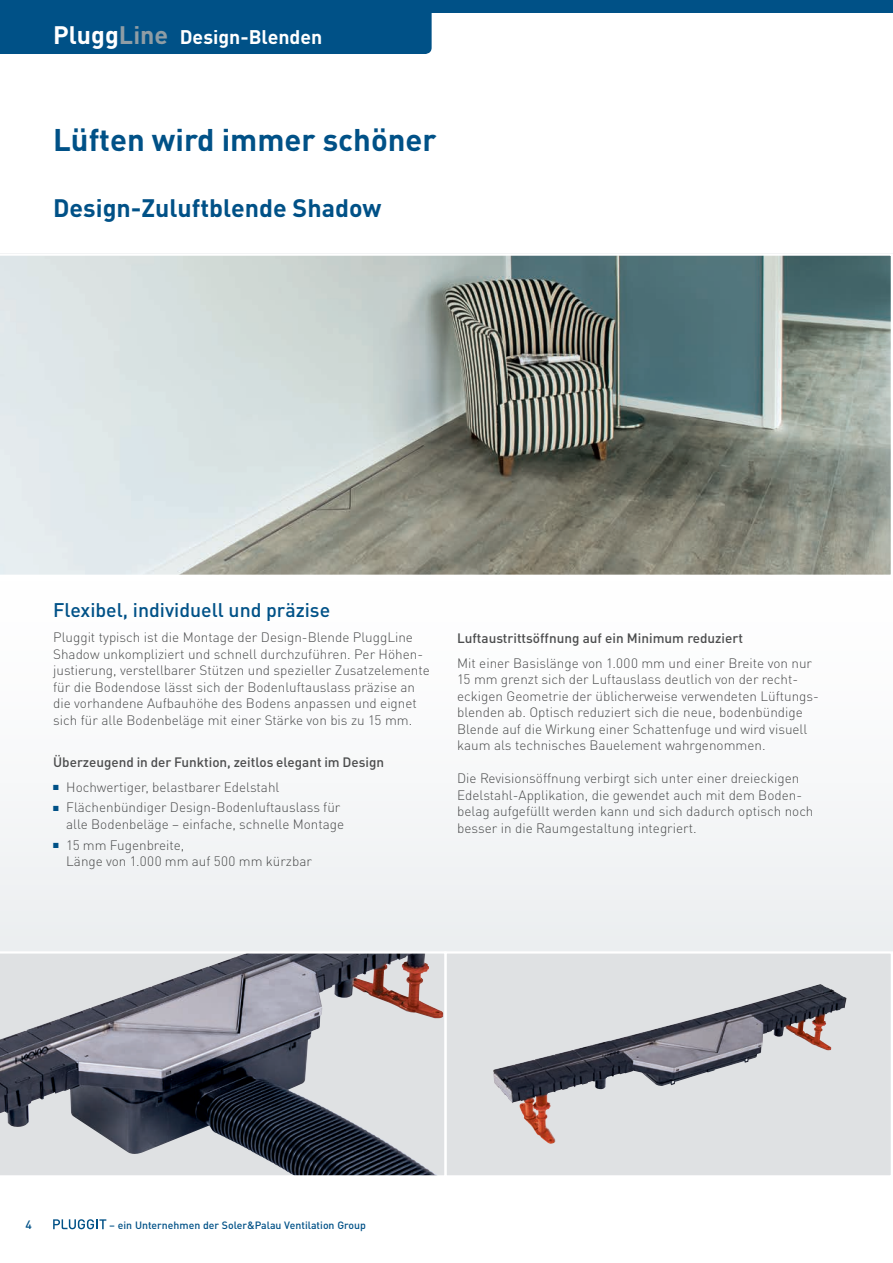
<style>
.page{position:relative;width:893px;height:1263px;background:#fff}
.page>*{position:absolute;margin:0;border:0;box-sizing:border-box;transform-origin:0 0}
.t1{font:700 30.9px "DIN Pro";color:#005187}
.t2{font:700 24.9px "DIN Pro";color:#005187}
.t3{font:500 19.5px "DIN Pro";color:#005187}
.t4{font:700 19.5px "DIN Pro";color:#fff}
.t5{font:300 13.5px/16.5px "DIN Pro";color:#4b4c4d}
.t6{font:500 13.5px "DIN Pro";color:#4b4c4d}
.t7{font:500 12px "DIN Pro";color:#005187}
.t8{font:500 10.5px "DIN Pro";color:#005187}
.s1{font-size:24.9px}
.s2{font-size:24.9px;color:#8f9da5}
.s3{color:#005187}
</style>
<div class="page">
<div style="left:0;top:13px;width:432px;height:41px;background:#005187"></div>
<div style="left:0;top:254px;width:893px;height:922px;background:#f8f8f9"></div>
<div style="left:0;top:0;width:893px;height:13px;background:#005187"></div>
<svg style="left:53px;top:1219px;width:53px;height:10px"></svg>
<svg style="left:0;top:253px;width:893px;height:322px;background:#a2aba6"></svg>
<div style="left:445px;top:952px;width:447px;height:224px;background:#dfe1e3"></div>
<img style="left:493px;top:987px;width:318px;height:157px">
<div style="left:444px;top:951px;width:449px;height:226px;border:2px solid #fff"></div>
<svg style="left:0;top:951px;width:446px;height:226px;background:#93939b"></svg>
<h3 class="t4" style="left:53px;top:21px;width:271px"><span class="s1">Plugg</span><span class="s2">Line</span> Design-Blenden</h3>
<h1 class="t1" style="left:53px;top:116px;width:385px">Lüften wird immer schöner</h1>
<h2 class="t2" style="left:53px;top:189px;width:330px">Design-Zuluftblende Shadow</h2>
<h3 class="t3" style="left:53px;top:595px;width:279px">Flexibel, individuell und präzise</h3>
<p class="t5" style="left:53px;top:628px;width:378px">Pluggit typisch ist die Montage der Design-Blende PluggLine Shadow unkompliziert und schnell durchzuführen. Per Höhen&shy;justierung, verstellbarer Stützen und spezieller Zusatzelemente für die Bodendose lässt sich der Bodenluftauslass präzise an die vorhandene Aufbauhöhe des Bodens anpassen und eignet sich für alle Bodenbeläge mit einer Stärke von bis zu 15 mm.</p>
<p class="t6" style="left:53px;top:751px;width:332px">Überzeugend in der Funktion, zeitlos elegant im Design</p>
<p class="t5" style="left:53px;top:777px;width:228px"><span class="s3">■</span> Hochwertiger, belastbarer Edelstahl</p>
<p class="t5" style="left:53px;top:798px;width:292px;text-align:right"><span class="s3">■</span> Flächenbündiger Design-Bodenluftauslass für alle Bodenbeläge – einfache, schnelle Montage</p>
<p class="t5" style="left:66px;top:835px;width:247px;text-indent:-13px"><span class="s3">■</span> 15 mm Fugenbreite,<br>Länge von 1.000 mm auf 500 mm kürzbar</p>
<p class="t6" style="left:457px;top:627px;width:287px">Luftaustrittsöffnung auf ein Minimum reduziert</p>
<p class="t5" style="left:457px;top:653px;width:363px">Mit einer Basislänge von 1.000 mm und einer Breite von nur 15 mm grenzt sich der Luftauslass deutlich von der recht&shy;eckigen Geometrie der üblicherweise verwendeten Lüftungs&shy;blenden ab. Optisch reduziert sich die neue, bodenbündige Blende auf die Wirkung einer Schattenfuge und wird visuell kaum als technisches Bauelement wahrgenommen.</p>
<p class="t5" style="left:457px;top:769px;width:358px">Die Revisionsöffnung verbirgt sich unter einer dreieckigen Edelstahl-Applikation, die gewendet auch mit dem Boden&shy;belag aufgefüllt werden kann und sich dadurch optisch noch besser in die Raumgestaltung integriert.</p>
<p class="t7" style="left:26px;top:1215px;width:8px">4</p>
<p class="t8" style="left:109px;top:1217px;width:258px">– ein Unternehmen der Soler&amp;Palau Ventilation Group</p>
</div>
